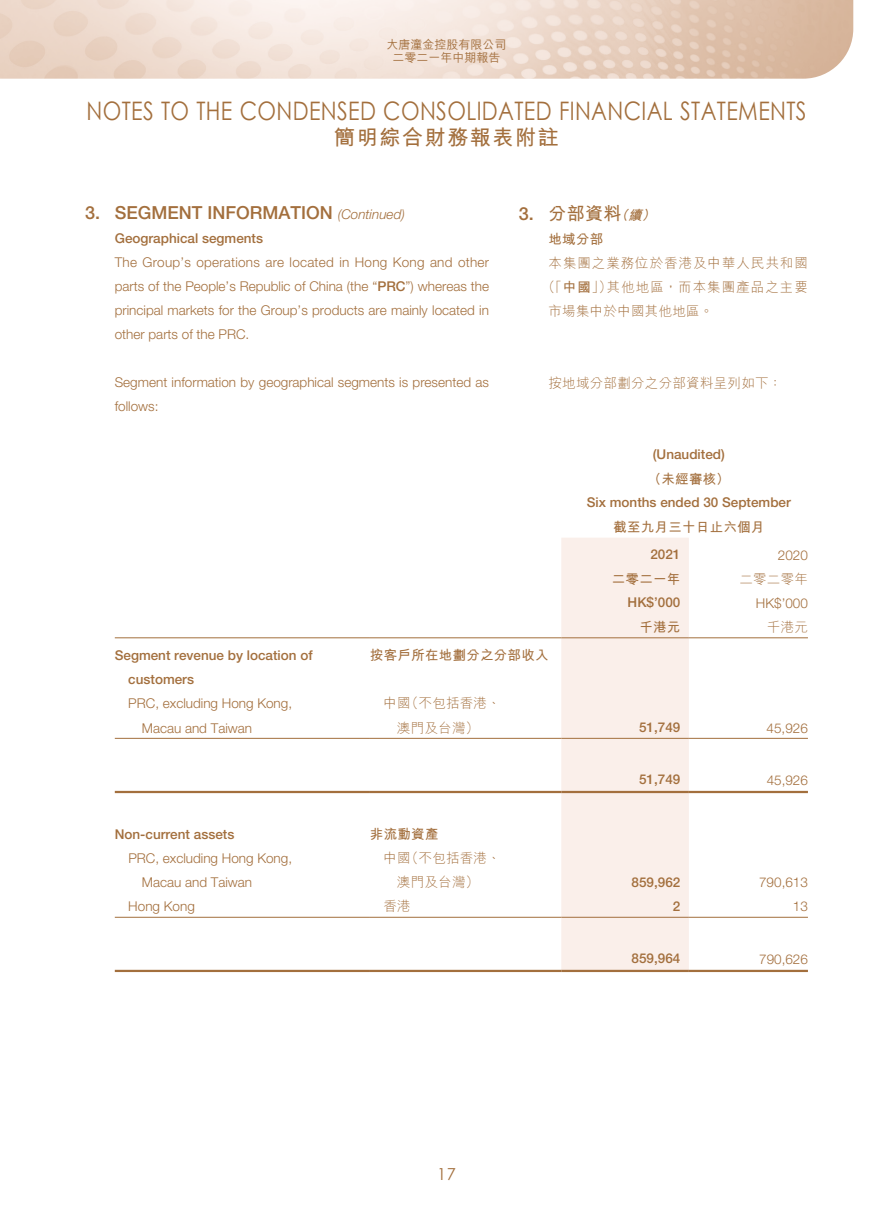
<style>
.page{position:relative;width:893px;height:1212px;background:#fff}
.page>*{position:absolute;margin:0;border:0;box-sizing:border-box;transform-origin:0 0}
.t1{font:25.5px "Century Gothic";letter-spacing:.02em;color:#a36f3d;scale:.84 1}
.t2{font:700 21px "M Hei HK";letter-spacing:.08em;color:#a36f3d}
.t3{font:500 18px "Helvetica Neue LT Std";color:#a36f3d}
.t4{font:700 18px "M Hei HK";color:#a36f3d}
.t5{font:16.5px "Century Gothic";color:#a36f3d}
.t6{font:300 13.5px/24px "Helvetica Neue LT Std";color:#a36f3d}
.t7{font:500 13.5px/24px "Helvetica Neue LT Std";color:#a36f3d}
.t8{font:300 13.5px/24px "M Hei HK";letter-spacing:.02em;color:#a36f3d}
.t9{font:700 13.5px "M Hei HK";letter-spacing:.02em;color:#a36f3d}
.t10{font:300 13.5px "M Hei HK";letter-spacing:.075em;color:#a36f3d}
.t11{font:300 13.5px "M Hei HK";letter-spacing:.07em;color:#a36f3d}
.t12{font:500 12px/13.5px "M Hei HK";color:#a36f3d;text-align:center}
.s1{font-weight:300;font-style:italic;font-size:13.5px}
.s2{font-weight:500}
.s3{font-family:"Helvetica Neue LT Std";font-weight:500}
.s4{font-style:italic;font-size:13.5px}
.s5{font-weight:700}
</style>
<div class="page">
<img style="left:0;top:0;width:853px;height:79px">
<div style="left:561px;top:538px;width:128px;height:432px;background:#faefea"></div>
<hr style="left:115px;top:637px;width:255px;height:1px;background:#a36f3d">
<hr style="left:370px;top:637px;width:191px;height:1px;background:#a36f3d">
<hr style="left:561px;top:637px;width:128px;height:1px;background:#a36f3d">
<hr style="left:689px;top:637px;width:119px;height:1px;background:#a36f3d">
<hr style="left:115px;top:738px;width:255px;height:1px;background:#a36f3d">
<hr style="left:370px;top:738px;width:191px;height:1px;background:#a36f3d">
<hr style="left:561px;top:738px;width:128px;height:1px;background:#a36f3d">
<hr style="left:689px;top:738px;width:119px;height:1px;background:#a36f3d">
<hr style="left:115px;top:791px;width:255px;height:2px;background:#a36f3d">
<hr style="left:370px;top:791px;width:191px;height:2px;background:#a36f3d">
<hr style="left:561px;top:791px;width:128px;height:2px;background:#a36f3d">
<hr style="left:689px;top:791px;width:119px;height:2px;background:#a36f3d">
<hr style="left:115px;top:917px;width:255px;height:1px;background:#a36f3d">
<hr style="left:370px;top:917px;width:191px;height:1px;background:#a36f3d">
<hr style="left:561px;top:917px;width:128px;height:1px;background:#a36f3d">
<hr style="left:689px;top:917px;width:119px;height:1px;background:#a36f3d">
<hr style="left:115px;top:970px;width:255px;height:2px;background:#a36f3d">
<hr style="left:370px;top:970px;width:191px;height:2px;background:#a36f3d">
<hr style="left:561px;top:970px;width:128px;height:2px;background:#a36f3d">
<hr style="left:689px;top:970px;width:119px;height:2px;background:#a36f3d">
<p class="t12" style="left:386px;top:37px;width:121px">大唐潼金控股有限公司二零二一年中期報告</p>
<h1 class="t1" style="left:86px;top:93px;width:859px">NOTES TO THE CONDENSED CONSOLIDATED FINANCIAL STATEMENTS</h1>
<h2 class="t2" style="left:334px;top:122px;width:226px">簡明綜合財務報表附註</h2>
<h3 class="t3" style="left:85px;top:202px;width:321px">3. SEGMENT INFORMATION <span class="s1">(Continued)</span></h3>
<p class="t7" style="left:115px;top:226px;width:150px">Geographical segments</p>
<p class="t6" style="left:115px;top:250px;width:376px;text-align:justify">The Group’s operations are located in Hong Kong and other parts of the People’s Republic of China (the “<span class="s2">PRC</span>”) whereas the principal markets for the Group’s products are mainly located in other parts of the PRC.</p>
<p class="t6" style="left:115px;top:370px;width:376px">Segment information by geographical segments is presented as follows:</p>
<h3 class="t4" style="left:519px;top:200px;width:142px"><span class="s3">3.</span> 分部資料<span class="s4">（續）</span></h3>
<p class="t9" style="left:549px;top:229px;width:56px">地域分部</p>
<p class="t11" style="left:549px;top:256px;width:261px">本集團之業務位於香港及中華人民共和國</p>
<p class="t10" style="left:542px;top:280px;width:268px">（「<span class="s5">中國</span>」）其他地區，而本集團產品之主要</p>
<p class="t8" style="left:549px;top:299px;width:166px">市場集中於中國其他地區。</p>
<p class="t8" style="left:549px;top:371px;width:235px">按地域分部劃分之分部資料呈列如下：</p>
<p class="t7" style="left:653px;top:442px;width:74px">(Unaudited)</p>
<p class="t9" style="left:648px;top:469px;width:83px">（未經審核）</p>
<p class="t7" style="left:587px;top:490px;width:206px">Six months ended 30 September</p>
<p class="t9" style="left:613px;top:517px;width:153px">截至九月三十日止六個月</p>
<p class="t7" style="left:650px;top:542px;width:32px">2021</p>
<p class="t6" style="left:778px;top:543px;width:32px">2020</p>
<p class="t9" style="left:612px;top:569px;width:70px">二零二一年</p>
<p class="t8" style="left:739px;top:567px;width:70px">二零二零年</p>
<p class="t7" style="left:628px;top:590px;width:54px">HK$’000</p>
<p class="t6" style="left:756px;top:591px;width:54px">HK$’000</p>
<p class="t9" style="left:639px;top:617px;width:43px">千港元</p>
<p class="t8" style="left:767px;top:615px;width:43px">千港元</p>
<p class="t7" style="left:128px;top:643px;width:186px;text-indent:-13px">Segment revenue by location of customers</p>
<p class="t9" style="left:370px;top:646px;width:180px">按客戶所在地劃分之分部收入</p>
<p class="t6" style="left:142px;top:691px;width:152px;text-indent:-13px">PRC, excluding Hong Kong,<br>Macau and Taiwan</p>
<p class="t8" style="left:397px;top:691px;width:105px;text-indent:-13px">中國（不包括香港、澳門及台灣）</p>
<p class="t7" style="left:115px;top:822px;width:121px">Non-current assets</p>
<p class="t9" style="left:370px;top:825px;width:70px">非流動資產</p>
<p class="t6" style="left:142px;top:846px;width:152px;text-indent:-13px">PRC, excluding Hong Kong,<br>Macau and Taiwan</p>
<p class="t8" style="left:397px;top:846px;width:105px;text-indent:-13px">中國（不包括香港、澳門及台灣）</p>
<p class="t7" style="left:639px;top:715px;width:43px">51,749</p>
<p class="t6" style="left:767px;top:715px;width:43px">45,926</p>
<p class="t7" style="left:639px;top:767px;width:43px">51,749</p>
<p class="t6" style="left:767px;top:768px;width:43px">45,926</p>
<p class="t7" style="left:632px;top:870px;width:50px">859,962</p>
<p class="t6" style="left:759px;top:870px;width:50px">790,613</p>
<p class="t6" style="left:128px;top:894px;width:68px">Hong Kong</p>
<p class="t8" style="left:383px;top:894px;width:29px">香港</p>
<p class="t7" style="left:673px;top:894px;width:9px">2</p>
<p class="t6" style="left:793px;top:894px;width:17px">13</p>
<p class="t7" style="left:632px;top:946px;width:50px">859,964</p>
<p class="t6" style="left:759px;top:947px;width:50px">790,626</p>
<p class="t5" style="left:437px;top:1162px;width:20px">17</p>
</div>
